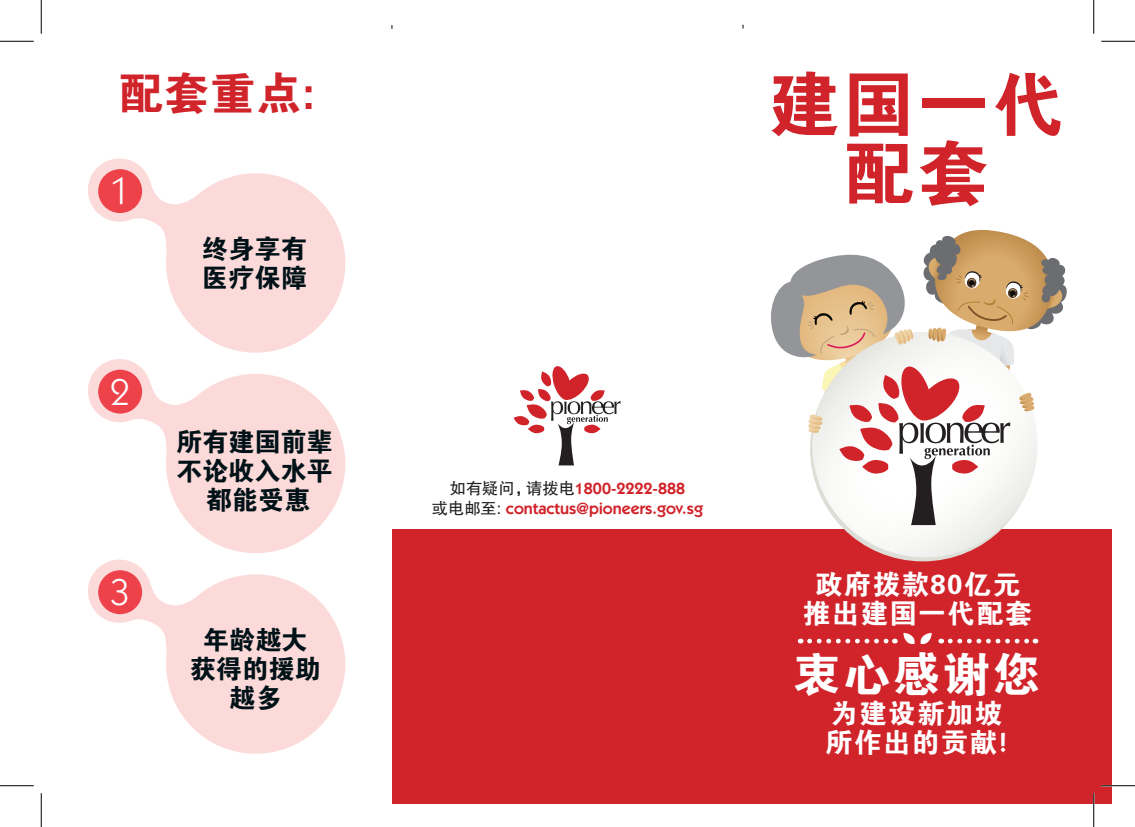
<style>
.page{position:relative;width:1135px;height:827px;background:#fff}
.page>*{position:absolute;margin:0;border:0;box-sizing:border-box;transform-origin:0 0}
.t1{font:71.25px/68.8px "FZDHTJW GB1 0";letter-spacing:.05em;color:#d1232a;text-align:center}
.t2{font:47.5px "FZDHTJW GB1 0";letter-spacing:.05em;color:#fff}
.t3{font:45px "FZDHTJW GB1 0";color:#d1232a}
.t4{font:37.5px "Itc Kabel";color:#fff}
.t5{font:27.5px/28.8px "FZDHTJW GB1 0";letter-spacing:.05em;color:#fff;text-align:center}
.t6{font:26.25px/28.8px "FZDHTJW GB1 0";color:#001218;text-align:center}
.t7{font:600 16.25px/20px "Itc Kabel";color:#d1232a;text-align:center}
.s1{font-family:"FZHTJW GB1 0";font-weight:400;color:#231f20}
.s2{font-family:"Itc Kabel";font-weight:600}
</style>
<div class="page">
<div style="left:392px;top:529px;width:719px;height:274px;background:#d1232a"></div>
<svg style="left:88px;top:158px;width:258px;height:195px;fill:#fbdad9"></svg>
<div style="left:98px;top:169px;width:44px;height:44px;background:#ee424a;border-radius:50%"></div>
<svg style="left:88px;top:359px;width:258px;height:194px;fill:#fbdad9"></svg>
<div style="left:98px;top:370px;width:44px;height:43px;background:#ee424a;border-radius:50%"></div>
<svg style="left:88px;top:559px;width:258px;height:195px;fill:#fbdad9"></svg>
<div style="left:98px;top:570px;width:44px;height:44px;background:#ee424a;border-radius:50%"></div>
<svg style="left:812px;top:332px;width:226px;height:225px;background:#f4f4f2"></svg>
<svg style="left:771px;top:230px;width:296px;height:295px"></svg>
<svg style="left:514px;top:366px;width:107px;height:99px"></svg>
<svg style="left:903px;top:632px;width:29px;height:12px"></svg>
<svg style="left:950px;top:638px;width:86px;height:5px"></svg>
<svg style="left:809px;top:638px;width:86px;height:5px"></svg>
<hr style="left:0;top:41px;width:34px;height:1px;background:#000">
<hr style="left:1101px;top:41px;width:34px;height:1px;background:#000">
<hr style="left:0;top:785px;width:34px;height:1px;background:#000">
<hr style="left:1101px;top:785px;width:34px;height:1px;background:#000">
<hr style="left:41px;top:0;width:1px;height:34px;background:#000">
<hr style="left:41px;top:793px;width:1px;height:34px;background:#000">
<hr style="left:1093px;top:0;width:1px;height:34px;background:#000">
<hr style="left:1093px;top:793px;width:1px;height:34px;background:#000">
<h3 class="t3" style="left:118px;top:69px;width:198px">配套重点:</h3>
<h3 class="t4" style="left:110px;top:169px;width:20px">1</h3>
<h3 class="t4" style="left:110px;top:370px;width:20px">2</h3>
<h3 class="t4" style="left:110px;top:570px;width:20px">3</h3>
<h3 class="t6" style="left:202px;top:235px;width:106px;text-align:left">终身享有医疗保障</h3>
<h3 class="t6" style="left:176px;top:428px;width:158px">所有建国前辈不论收入水平都能受惠</h3>
<h3 class="t6" style="left:190px;top:626px;width:133px">年龄越大获得的援助越多</h3>
<h1 class="t1" style="left:768px;top:72px;width:297px">建国一代配套</h1>
<p class="t7" style="left:432px;top:478px;width:273px"><span class="s1">如有疑问，请拨电</span>1800-2222-888<br><span class="s1">或电邮至:</span> contactus@pioneers.gov.sg</p>
<h3 class="t5" style="left:803px;top:570px;width:231px">政府拨款80亿元推出建国一代配套</h3>
<h2 class="t2" style="left:793px;top:648px;width:248px">衷心感谢您</h2>
<h3 class="t5" style="left:825px;top:699px;width:184px;text-align:left">为建设新加坡所作出的贡献<span class="s2">!</span></h3>
</div>
